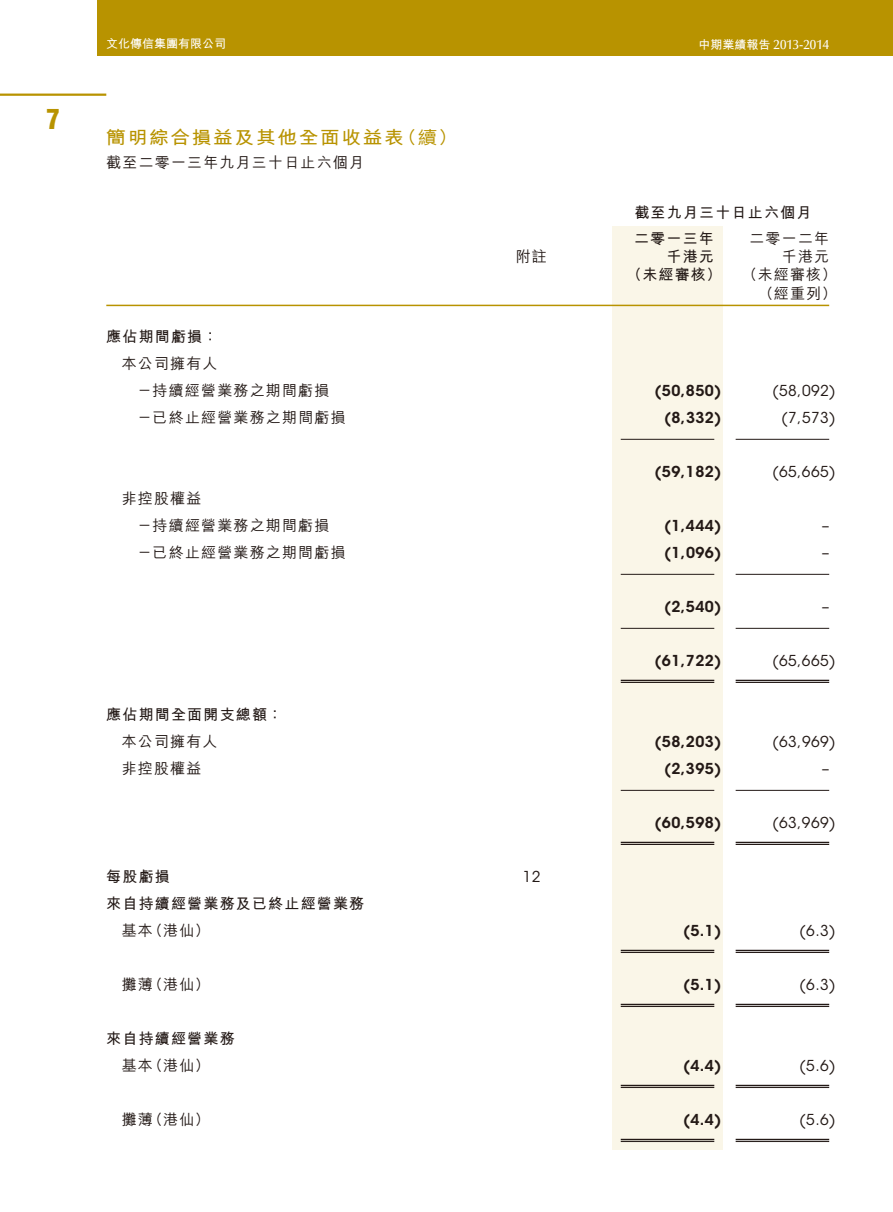
<style>
.page{position:relative;width:893px;height:1212px;background:#fff}
.page>*{position:absolute;margin:0;border:0;box-sizing:border-box;transform-origin:0 0}
.t1{font:25.5px "Helvetica Inserat LT Std";color:#b89300}
.t2{font:700 18px "M Hei HK";letter-spacing:.08em;color:#b89300;scale:1.1 1}
.t3{font:500 18px "M Hei HK";color:#b89300;scale:1.1 1}
.t4{font:500 15px "M Hei HK";letter-spacing:.08em;color:#231916}
.t5{font:600 15px "ITC Avant Garde Std";letter-spacing:.03em;color:#231916}
.t6{font:15px "ITC Avant Garde Std";letter-spacing:.03em;color:#231916}
.t7{font:700 15px/27px "M Hei HK";letter-spacing:.08em;color:#231916}
.t8{font:500 13.5px "Optima LT Std";color:#fff;scale:.95 1}
.t9{font:700 12px "M Hei HK";color:#fff}
</style>
<div class="page">
<div style="left:98px;top:0;width:795px;height:55px;background:#b89300"></div>
<hr style="left:0;top:94px;width:106px;height:2px;background:#b89300">
<div style="left:612px;top:227px;width:111px;height:923px;background:#faf6e8"></div>
<hr style="left:106px;top:305px;width:723px;height:1px;background:#b89300">
<hr style="left:621px;top:439px;width:93px;height:1px;background:#231916">
<hr style="left:736px;top:439px;width:93px;height:1px;background:#231916">
<hr style="left:621px;top:574px;width:93px;height:1px;background:#231916">
<hr style="left:736px;top:574px;width:93px;height:1px;background:#231916">
<hr style="left:621px;top:628px;width:93px;height:1px;background:#231916">
<hr style="left:736px;top:628px;width:93px;height:1px;background:#231916">
<hr style="left:621px;top:680px;width:93px;height:1px;background:#231916">
<hr style="left:621px;top:682px;width:93px;height:1px;background:#231916">
<hr style="left:736px;top:680px;width:93px;height:1px;background:#231916">
<hr style="left:736px;top:682px;width:93px;height:1px;background:#231916">
<hr style="left:621px;top:790px;width:93px;height:1px;background:#231916">
<hr style="left:736px;top:790px;width:93px;height:1px;background:#231916">
<hr style="left:621px;top:842px;width:93px;height:1px;background:#231916">
<hr style="left:621px;top:844px;width:93px;height:1px;background:#231916">
<hr style="left:736px;top:842px;width:93px;height:1px;background:#231916">
<hr style="left:736px;top:844px;width:93px;height:1px;background:#231916">
<hr style="left:621px;top:950px;width:93px;height:1px;background:#231916">
<hr style="left:621px;top:952px;width:93px;height:1px;background:#231916">
<hr style="left:736px;top:950px;width:93px;height:1px;background:#231916">
<hr style="left:736px;top:952px;width:93px;height:1px;background:#231916">
<hr style="left:621px;top:1004px;width:93px;height:1px;background:#231916">
<hr style="left:621px;top:1006px;width:93px;height:1px;background:#231916">
<hr style="left:736px;top:1004px;width:93px;height:1px;background:#231916">
<hr style="left:736px;top:1006px;width:93px;height:1px;background:#231916">
<hr style="left:621px;top:1085px;width:93px;height:1px;background:#231916">
<hr style="left:621px;top:1087px;width:93px;height:1px;background:#231916">
<hr style="left:736px;top:1085px;width:93px;height:1px;background:#231916">
<hr style="left:736px;top:1087px;width:93px;height:1px;background:#231916">
<hr style="left:621px;top:1139px;width:93px;height:1px;background:#231916">
<hr style="left:621px;top:1141px;width:93px;height:1px;background:#231916">
<hr style="left:736px;top:1139px;width:93px;height:1px;background:#231916">
<hr style="left:736px;top:1141px;width:93px;height:1px;background:#231916">
<h1 class="t1" style="left:47px;top:103px;width:14px">7</h1>
<p class="t9" style="left:106px;top:35px;width:121px">文化傳信集團有限公司</p>
<p class="t2" style="left:106px;top:124px;width:272px">簡明綜合損益及其他全面收益表</p>
<p class="t4" style="left:106px;top:152px;width:259px">截至二零一三年九月三十日止六個月</p>
<p class="t3" style="left:397px;top:124px;width:57px">（續(</p>
<p class="t7" style="left:106px;top:322px;width:113px">應佔期間虧損：</p>
<p class="t4" style="left:122px;top:353px;width:97px">本公司擁有人</p>
<p class="t4" style="left:137px;top:380px;width:194px">－持續經營業務之期間虧損</p>
<p class="t4" style="left:137px;top:407px;width:210px">－已終止經營業務之期間虧損</p>
<p class="t4" style="left:122px;top:488px;width:81px">非控股權益</p>
<p class="t4" style="left:137px;top:515px;width:194px">－持續經營業務之期間虧損</p>
<p class="t4" style="left:137px;top:542px;width:210px">－已終止經營業務之期間虧損</p>
<p class="t7" style="left:106px;top:700px;width:178px">應佔期間全面開支總額：</p>
<p class="t4" style="left:122px;top:731px;width:97px">本公司擁有人</p>
<p class="t4" style="left:122px;top:758px;width:81px">非控股權益</p>
<p class="t7" style="left:106px;top:862px;width:259px">每股虧損<br>來自持續經營業務及已終止經營業務</p>
<p class="t4" style="left:122px;top:920px;width:33px">基本</p>
<p class="t4" style="left:148px;top:920px;width:64px">（港仙(</p>
<p class="t4" style="left:148px;top:974px;width:64px">（港仙(</p>
<p class="t4" style="left:122px;top:974px;width:33px">攤薄</p>
<p class="t7" style="left:106px;top:1024px;width:130px">來自持續經營業務</p>
<p class="t4" style="left:122px;top:1055px;width:33px">基本</p>
<p class="t4" style="left:148px;top:1055px;width:64px">（港仙(</p>
<p class="t4" style="left:148px;top:1109px;width:64px">（港仙(</p>
<p class="t4" style="left:122px;top:1109px;width:33px">攤薄</p>
<p class="t4" style="left:516px;top:246px;width:33px">附註</p>
<p class="t6" style="left:523px;top:867px;width:19px">12</p>
<p class="t9" style="left:698px;top:36px;width:73px">中期業績報告</p>
<p class="t8" style="left:774px;top:37px;width:60px">2013-2014</p>
<p class="t7" style="left:634px;top:198px;width:179px">截至九月三十日止六個月</p>
<p class="t4" style="left:749px;top:228px;width:81px">二零一二年</p>
<p class="t7" style="left:634px;top:224px;width:81px">二零一三年</p>
<p class="t7" style="left:666px;top:242px;width:49px">千港元</p>
<p class="t7" style="left:627px;top:260px;width:96px">（未經審核）</p>
<p class="t4" style="left:782px;top:246px;width:49px">千港元</p>
<p class="t4" style="left:742px;top:264px;width:96px">（未經審核(</p>
<p class="t4" style="left:758px;top:282px;width:80px">（經重列(</p>
<p class="t5" style="left:655px;top:381px;width:68px">)50,850(</p>
<p class="t5" style="left:664px;top:408px;width:59px">)8,332(</p>
<p class="t5" style="left:655px;top:462px;width:68px">)59,182(</p>
<p class="t5" style="left:664px;top:516px;width:59px">)1,444(</p>
<p class="t5" style="left:664px;top:543px;width:59px">)1,096(</p>
<p class="t5" style="left:664px;top:597px;width:59px">)2,540(</p>
<p class="t5" style="left:655px;top:651px;width:68px">)61,722(</p>
<p class="t5" style="left:655px;top:732px;width:68px">)58,203(</p>
<p class="t5" style="left:664px;top:759px;width:59px">)2,395(</p>
<p class="t5" style="left:655px;top:813px;width:68px">)60,598(</p>
<p class="t6" style="left:772px;top:381px;width:65px">)58,092(</p>
<p class="t6" style="left:781px;top:408px;width:56px">)7,573(</p>
<p class="t6" style="left:772px;top:462px;width:65px">)65,665(</p>
<p class="t6" style="left:822px;top:516px;width:9px">–</p>
<p class="t6" style="left:822px;top:543px;width:9px">–</p>
<p class="t6" style="left:822px;top:597px;width:9px">–</p>
<p class="t6" style="left:772px;top:651px;width:65px">)65,665(</p>
<p class="t6" style="left:772px;top:732px;width:65px">)63,969(</p>
<p class="t6" style="left:822px;top:759px;width:9px">–</p>
<p class="t6" style="left:772px;top:813px;width:65px">)63,969(</p>
<p class="t5" style="left:683px;top:921px;width:40px">)5.1(</p>
<p class="t6" style="left:799px;top:921px;width:38px">)6.3(</p>
<p class="t5" style="left:683px;top:975px;width:40px">)5.1(</p>
<p class="t6" style="left:799px;top:975px;width:38px">)6.3(</p>
<p class="t5" style="left:683px;top:1056px;width:40px">)4.4(</p>
<p class="t6" style="left:799px;top:1056px;width:38px">)5.6(</p>
<p class="t5" style="left:683px;top:1110px;width:40px">)4.4(</p>
<p class="t6" style="left:799px;top:1110px;width:38px">)5.6(</p>
</div>
